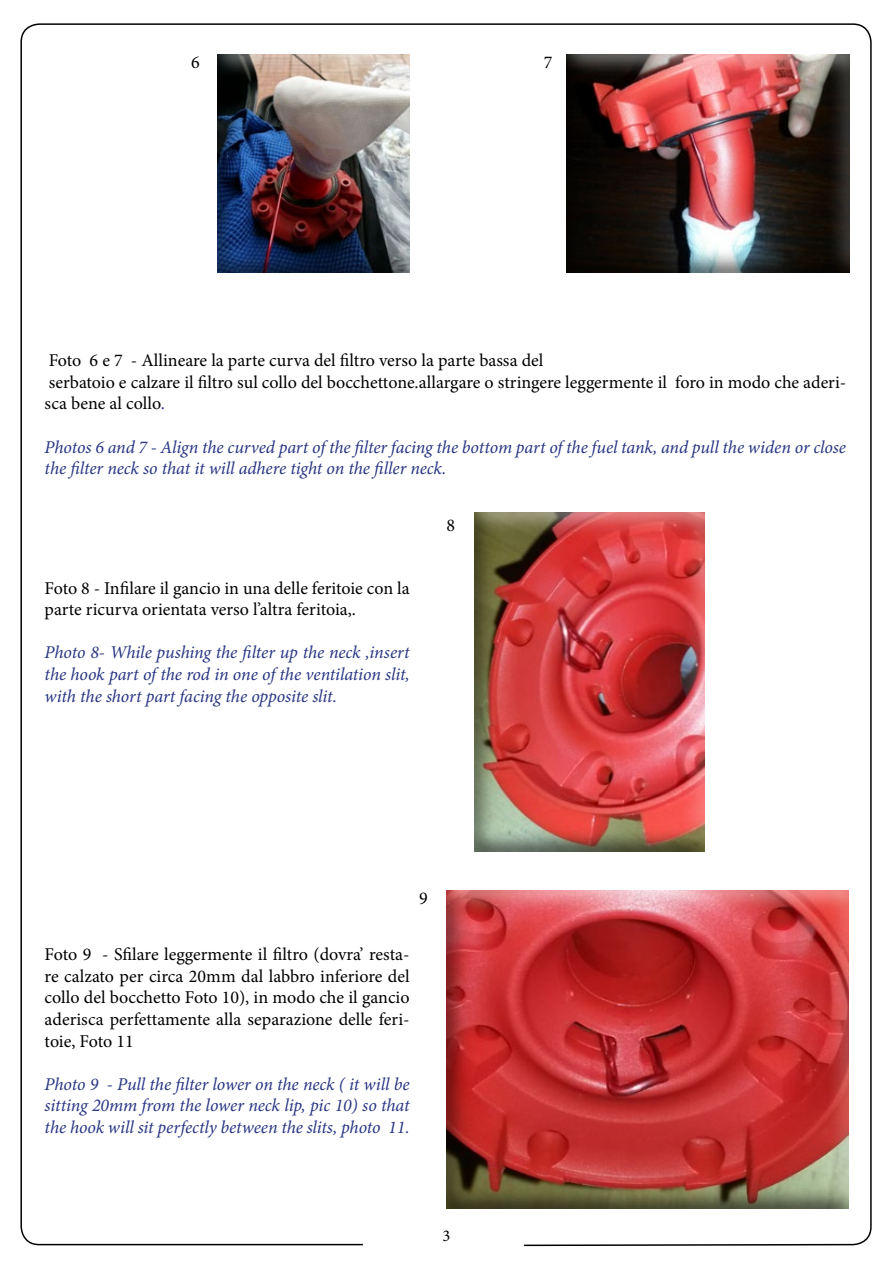
<style>
.page{position:relative;width:893px;height:1263px;background:#fff}
.page>*{position:absolute;margin:0;border:0;box-sizing:border-box;transform-origin:0 0}
.t1{font:18px/21.6px "Minion Pro";color:#000}
.t2{font:italic 18px/21.6px "Minion Pro";letter-spacing:-.005em;color:#283583;text-align:justify}
.t3{font:16.5px "Minion Pro";color:#000}
.s1{color:#283583}
</style>
<div class="page">
<div style="left:190px;top:39px;width:239px;height:262px;background:#000;opacity:.75"></div>
<div style="left:447px;top:497px;width:277px;height:383px;background:#000;opacity:.75"></div>
<div style="left:539px;top:39px;width:330px;height:261px;background:#000;opacity:.75"></div>
<div style="left:429px;top:863px;width:446px;height:358px;background:#fff"></div>
<div style="left:420px;top:876px;width:448px;height:361px;background:#000;opacity:.75"></div>
<p class="t1" style="left:191px;top:52px;width:10px">6</p>
<p class="t1" style="left:544px;top:51px;width:10px">7</p>
<p class="t1" style="left:45px;top:350px;width:803px">Foto 6 e 7 - Allineare la parte curva del filtro verso la parte bassa del<br>serbatoio e calzare il filtro sul collo del bocchettone.allargare o stringere leggermente il foro in modo che aderi&shy;sca bene al collo<span class="s1">.</span></p>
<p class="t2" style="left:45px;top:436px;width:803px">Photos 6 and 7 - Align the curved part of the filter facing the bottom part of the fuel tank, and pull the widen or close the filter neck so that it will adhere tight on the filler neck.</p>
<p class="t1" style="left:45px;top:577px;width:366px">Foto 8 - Infilare il gancio in una delle feritoie con la parte ricurva orientata verso l’altra feritoia,.</p>
<p class="t2" style="left:45px;top:642px;width:367px">Photo 8- While pushing the filter up the neck ,insert the hook part of the rod in one of the ventilation slit, with the short part facing the opposite slit.</p>
<p class="t1" style="left:446px;top:514px;width:10px">8</p>
<p class="t1" style="left:419px;top:887px;width:10px">9</p>
<p class="t1" style="left:45px;top:944px;width:366px;text-align:justify">Foto 9 - Sfilare leggermente il filtro (dovra’ resta&shy;re calzato per circa 20mm dal labbro inferiore del collo del bocchetto Foto 10), in modo che il gancio aderisca perfettamente alla separazione delle feri&shy;toie, Foto 11</p>
<p class="t2" style="left:45px;top:1073px;width:367px">Photo 9 - Pull the filter lower on the neck ( it will be sitting 20mm from the lower neck lip, pic 10) so that the hook will sit perfectly between the slits, photo 11.</p>
<p class="t3" style="left:442px;top:1224px;width:9px">3</p>
</div>
